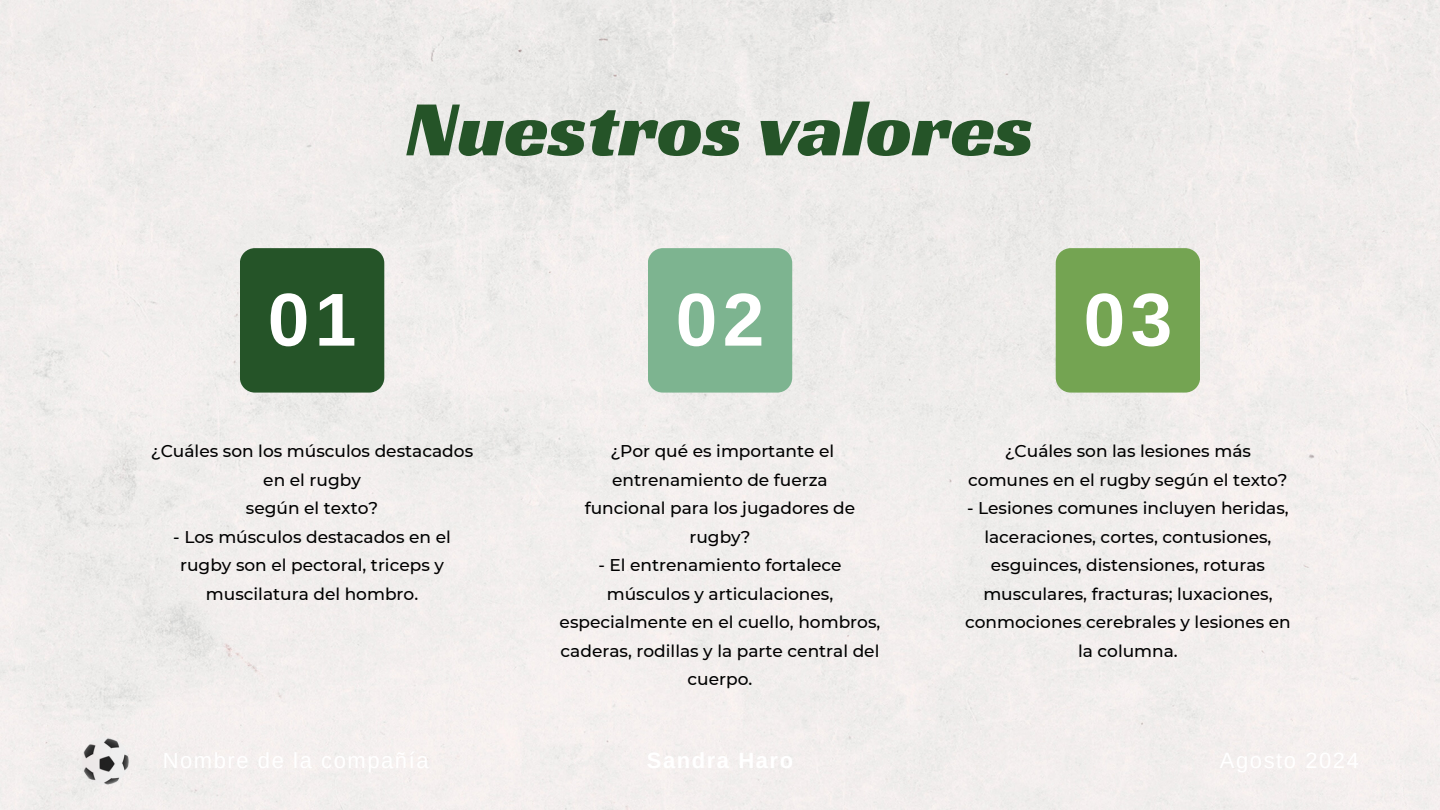
<style>
.page{position:relative;width:1440px;height:810px;background:#fff}
.page>*{position:absolute;margin:0;border:0;box-sizing:border-box;transform-origin:0 0}
.t1{font:80px "Racing Sans One";color:#255428}
.t2{font:700 75px "Arimo";color:#fff}
.t3{font:500 17px/28.5px "Montserrat";color:#000;text-align:center}
</style>
<div class="page">
<div style="left:240px;top:248px;width:144px;height:145px;background:#255428"></div>
<div style="left:648px;top:248px;width:144px;height:145px;background:#7db490"></div>
<div style="left:1056px;top:248px;width:144px;height:145px;background:#74a452"></div>
<img style="left:81px;top:737px;width:47px;height:47px">
<h1 class="t1" style="left:406px;top:77px;width:629px">Nuestros valores</h1>
<h2 class="t2" style="left:268px;top:278px;width:90px">01</h2>
<h2 class="t2" style="left:676px;top:278px;width:90px">02</h2>
<h2 class="t2" style="left:1084px;top:278px;width:90px">03</h2>
<p class="t3" style="left:151px;top:437px;width:324px">¿Cuáles son los músculos destacados en el rugby</p>
<p class="t3" style="left:246px;top:494px;width:134px">según el texto?</p>
<p class="t3" style="left:173px;top:523px;width:279px">- Los músculos destacados en el rugby son el pectoral, triceps y muscilatura del hombro.</p>
<p class="t3" style="left:610px;top:437px;width:225px;text-align:left">¿Por qué es importante el entrenamiento de fuerza</p>
<h3 class="t3" style="left:585px;top:494px;width:272px">funcional para los jugadores de rugby?</h3>
<p class="t3" style="left:560px;top:551px;width:322px">- El entrenamiento fortalece músculos y articulaciones, especialmente en el cuello, hombros, caderas, rodillas y la parte central del cuerpo.</p>
<p class="t3" style="left:968px;top:437px;width:321px">¿Cuáles son las lesiones más comunes en el rugby según el texto?</p>
<p class="t3" style="left:965px;top:494px;width:327px">- Lesiones comunes incluyen heridas, laceraciones, cortes, contusiones, esguinces, distensiones, roturas musculares, fracturas; luxaciones, conmociones cerebrales y lesiones en la columna.</p>
</div>
